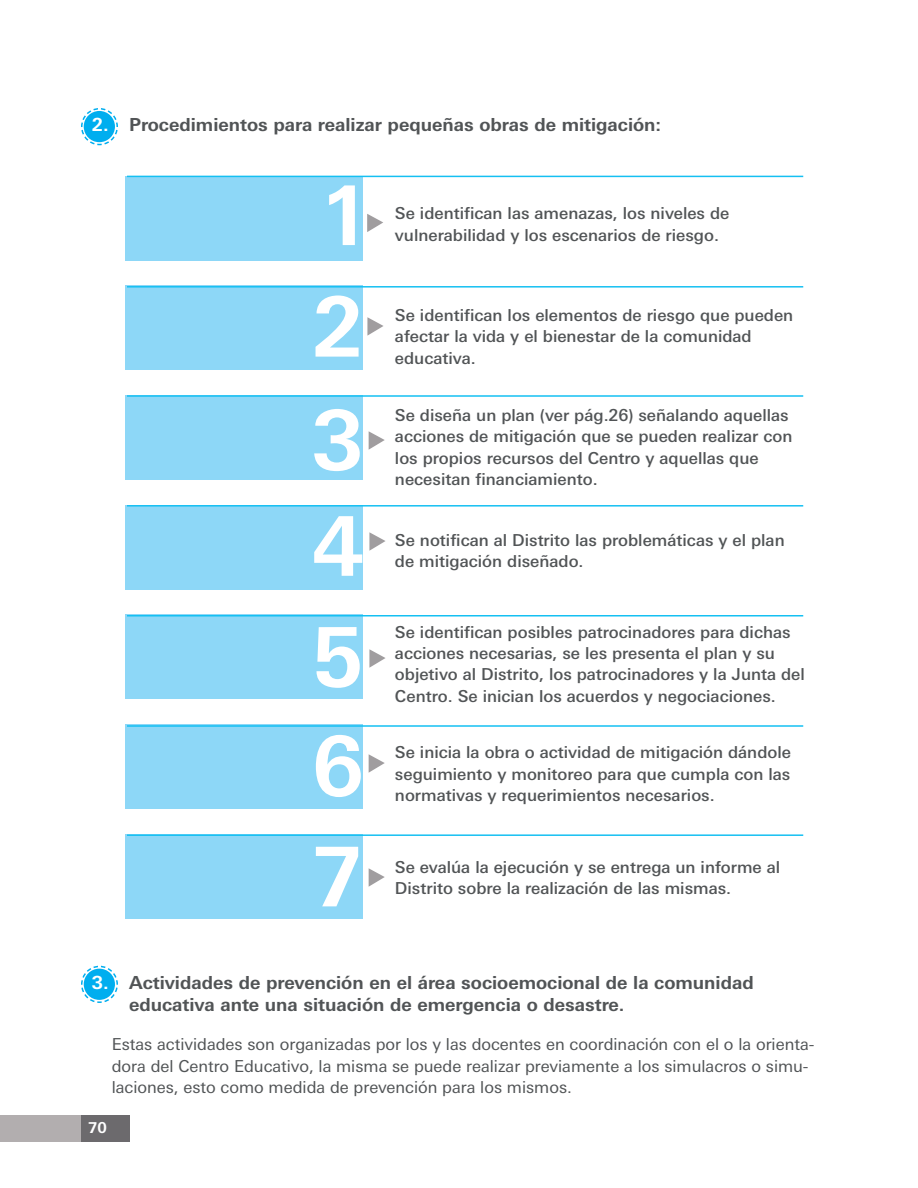
<style>
.page{position:relative;width:918px;height:1188px;background:#fff}
.page>*{position:absolute;margin:0;border:0;box-sizing:border-box;transform-origin:0 0}
.t1{font:700 82.5px/109.8px "Linotype Univers Basic";color:#fff}
.t2{font:700 18px/21.6px "Linotype Univers Basic";color:#515456}
.t3{font:500 16.5px/21.3px "Linotype Univers Basic";color:#515456}
.t4{font:16.5px/21.5px "Linotype Univers Basic";color:#515456}
.t5{font:700 15px "Linotype Univers Basic";color:#fff}
.s1{color:#fff}
</style>
<div class="page">
<div style="left:126px;top:176px;width:237px;height:85px;background:#8dd7f7"></div>
<div style="left:126px;top:286px;width:237px;height:84px;background:#8dd7f7"></div>
<div style="left:126px;top:395px;width:237px;height:85px;background:#8dd7f7"></div>
<div style="left:126px;top:505px;width:237px;height:85px;background:#8dd7f7"></div>
<div style="left:126px;top:615px;width:237px;height:84px;background:#8dd7f7"></div>
<div style="left:126px;top:724px;width:237px;height:85px;background:#8dd7f7"></div>
<div style="left:126px;top:834px;width:237px;height:84px;background:#8dd7f7"></div>
<div style="left:81px;top:1115px;width:49px;height:27px;background:#6c6a6d"></div>
<div style="left:0;top:1115px;width:81px;height:27px;background:#b2aeaf"></div>
<svg style="left:81px;top:965px;width:37px;height:38px"></svg>
<div style="left:84px;top:969px;width:31px;height:31px;background:#00aeef;border-radius:50%"></div>
<svg style="left:81px;top:108px;width:37px;height:38px"></svg>
<div style="left:84px;top:111px;width:31px;height:31px;background:#00aeef;border-radius:50%"></div>
<svg style="left:367px;top:214px;width:16px;height:18px"></svg>
<hr style="left:127px;top:505px;width:676px;height:2px;background:#15c0f2">
<hr style="left:127px;top:615px;width:676px;height:1px;background:#15c0f2">
<hr style="left:127px;top:395px;width:676px;height:2px;background:#15c0f2">
<hr style="left:127px;top:725px;width:676px;height:2px;background:#15c0f2">
<hr style="left:127px;top:176px;width:676px;height:1px;background:#15c0f2">
<hr style="left:127px;top:286px;width:676px;height:2px;background:#15c0f2">
<hr style="left:127px;top:834px;width:676px;height:2px;background:#15c0f2">
<svg style="left:367px;top:317px;width:16px;height:19px"></svg>
<svg style="left:369px;top:431px;width:16px;height:19px"></svg>
<svg style="left:369px;top:532px;width:17px;height:19px"></svg>
<svg style="left:369px;top:649px;width:17px;height:19px"></svg>
<svg style="left:369px;top:754px;width:16px;height:19px"></svg>
<svg style="left:369px;top:868px;width:16px;height:19px"></svg>
<p class="t2" style="left:92px;top:116px;width:571px"><span class="s1">2.</span> Procedimientos para realizar pequeñas obras de mitigación:</p>
<h1 class="t1" style="left:319px;top:168px;width:53px">1</h1>
<h1 class="t1" style="left:312px;top:280px;width:53px">2</h1>
<h1 class="t1" style="left:312px;top:395px;width:53px;line-height:105.8px">3<br>4</h1>
<h1 class="t1" style="left:312px;top:610px;width:53px;text-align:justify">5<br>6<br>7</h1>
<p class="t3" style="left:395px;top:204px;width:336px">Se identifican las amenazas, los niveles de vulnerabilidad y los escenarios de riesgo.</p>
<p class="t3" style="left:395px;top:306px;width:400px">Se identifican los elementos de riesgo que pueden afectar la vida y el bienestar de la comunidad educativa.</p>
<p class="t3" style="left:395px;top:406px;width:399px">Se diseña un plan (ver pág.26) señalando aquellas acciones de mitigación que se pueden realizar con los propios recursos del Centro y aquellas que necesitan financiamiento.</p>
<p class="t3" style="left:395px;top:530px;width:391px">Se notifican al Distrito las problemáticas y el plan de mitigación diseñado.</p>
<p class="t3" style="left:395px;top:622px;width:411px">Se identifican posibles patrocinadores para dichas acciones necesarias, se les presenta el plan y su objetivo al Distrito, los patrocinadores y la Junta del Centro. Se inician los acuerdos y negociaciones.</p>
<p class="t3" style="left:395px;top:743px;width:398px;text-align:justify">Se inicia la obra o actividad de mitigación dándole seguimiento y monitoreo para que cumpla con las normativas y requerimientos necesarios.</p>
<p class="t3" style="left:395px;top:858px;width:387px">Se evalúa la ejecución y se entrega un informe al<br>Distrito sobre la realización de las mismas.</p>
<p class="t2" style="left:129px;top:973px;width:626px;text-indent:-37px"><span class="s1">3.</span> Actividades de prevención en el área socioemocional de la comunidad educativa ante una situación de emergencia o desastre.</p>
<p class="t4" style="left:112px;top:1035px;width:704px">Estas actividades son organizadas por los y las docentes en coordinación con el o la orienta&shy;dora del Centro Educativo, la misma se puede realizar previamente a los simulacros o simu&shy;laciones, esto como medida de prevención para los mismos.</p>
<p class="t5" style="left:88px;top:1122px;width:20px">70</p>
</div>
